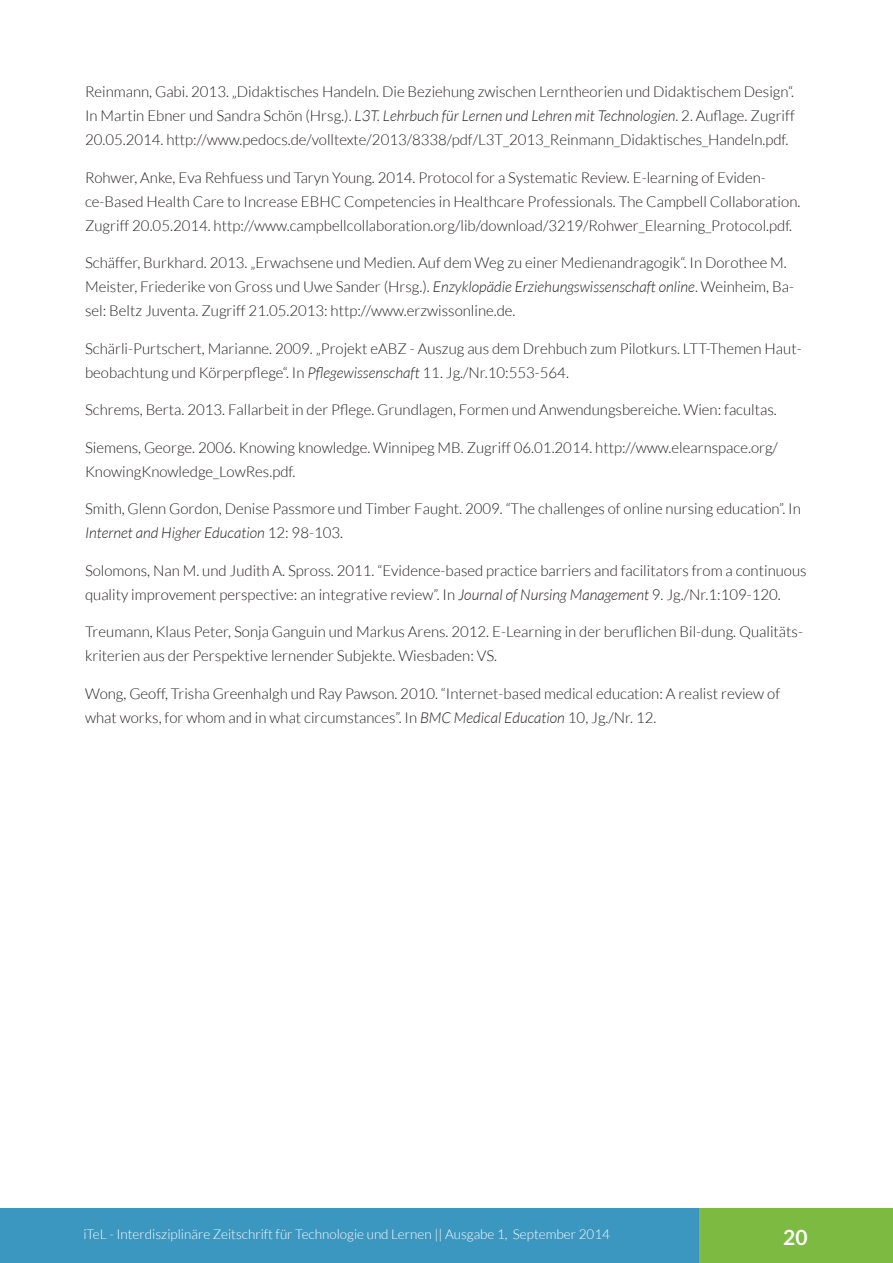
<style>
.page{position:relative;width:893px;height:1263px;background:#fff}
.page>*{position:absolute;margin:0;border:0;box-sizing:border-box;transform-origin:0 0}
.t1{font:700 21px "Lato";color:#fff}
.t2{font:300 15px/24px "Lato";color:#231f20}
.t3{font:300 13.5px "Lato";color:#fff}
.s1{font-style:italic}
</style>
<div class="page">
<div style="left:0;top:1209px;width:702px;height:54px;background:#3b96c0"></div>
<div style="left:699px;top:1209px;width:194px;height:54px;background:#7dba42"></div>
<p class="t2" style="left:85px;top:80px;width:711px;text-align:justify">Reinmann, Gabi. 2013. „Didaktisches Handeln. Die Beziehung zwischen Lerntheorien und Didaktischem Design“.<br>In Martin Ebner und Sandra Schön (Hrsg.). <span class="s1">L3T. Lehrbuch für Lernen und Lehren mit Technologien</span>. 2. Auflage. Zugriff 20.05.2014. http://www.pedocs.de/volltexte/2013/8338/pdf/L3T_2013_Reinmann_Didaktisches_Handeln.pdf.</p>
<p class="t2" style="left:85px;top:165px;width:717px">Rohwer, Anke, Eva Rehfuess und Taryn Young. 2014. Protocol for a Systematic Review. E-learning of Eviden&shy;ce-Based Health Care to Increase EBHC Competencies in Healthcare Professionals. The Campbell Collaboration.<br>Zugriff 20.05.2014. http://www.campbellcollaboration.org/lib/download/3219/Rohwer_Elearning_Protocol.pdf.</p>
<p class="t2" style="left:85px;top:251px;width:710px">Schäffer, Burkhard. 2013. „Erwachsene und Medien. Auf dem Weg zu einer Medienandragogik“. In Dorothee M.<br>Meister, Friederike von Gross und Uwe Sander (Hrsg.). <span class="s1">Enzyklopädie Erziehungswissenschaft online</span>. Weinheim, Ba&shy;sel: Beltz Juventa. Zugriff 21.05.2013: http://www.erzwissonline.de.</p>
<p class="t2" style="left:85px;top:336px;width:718px">Schärli-Purtschert, Marianne. 2009. „Projekt eABZ - Auszug aus dem Drehbuch zum Pilotkurs. LTT-Themen Haut&shy;beobachtung und Körperpflege“. In <span class="s1">Pflegewissenschaft</span> 11. Jg./Nr.10:553-564.</p>
<p class="t2" style="left:85px;top:398px;width:693px">Schrems, Berta. 2013. Fallarbeit in der Pflege. Grundlagen, Formen und Anwendungsbereiche. Wien: facultas.</p>
<p class="t2" style="left:85px;top:435px;width:694px">Siemens, George. 2006. Knowing knowledge. Winnipeg MB. Zugriff 06.01.2014. http://www.elearnspace.org/<br>KnowingKnowledge_LowRes.pdf.</p>
<p class="t2" style="left:85px;top:497px;width:717px">Smith, Glenn Gordon, Denise Passmore und Timber Faught. 2009. “The challenges of online nursing education”. In<br><span class="s1">Internet and Higher Education</span> 12: 98-103.</p>
<p class="t2" style="left:85px;top:558px;width:723px">Solomons, Nan M. und Judith A. Spross. 2011. “Evidence-based practice barriers and facilitators from a continuous quality improvement perspective: an integrative review”. In <span class="s1">Journal of Nursing Management</span> 9. Jg./Nr.1:109-120.</p>
<p class="t2" style="left:85px;top:620px;width:719px">Treumann, Klaus Peter, Sonja Ganguin und Markus Arens. 2012. E-Learning in der beruflichen Bil-dung. Qualitäts&shy;kriterien aus der Perspektive lernender Subjekte. Wiesbaden: VS.</p>
<p class="t2" style="left:85px;top:681px;width:697px">Wong, Geoff, Trisha Greenhalgh und Ray Pawson. 2010. “Internet-based medical education: A realist review of what works, for whom and in what circumstances”. In <span class="s1">BMC Medical Education</span> 10, Jg./Nr. 12.</p>
<p class="t3" style="left:83px;top:1227px;width:528px">iTeL - Interdisziplinäre Zeitschrift für Technologie und Lernen || Ausgabe 1, September 2014</p>
<h1 class="t1" style="left:783px;top:1226px;width:26px">20</h1>
</div>
